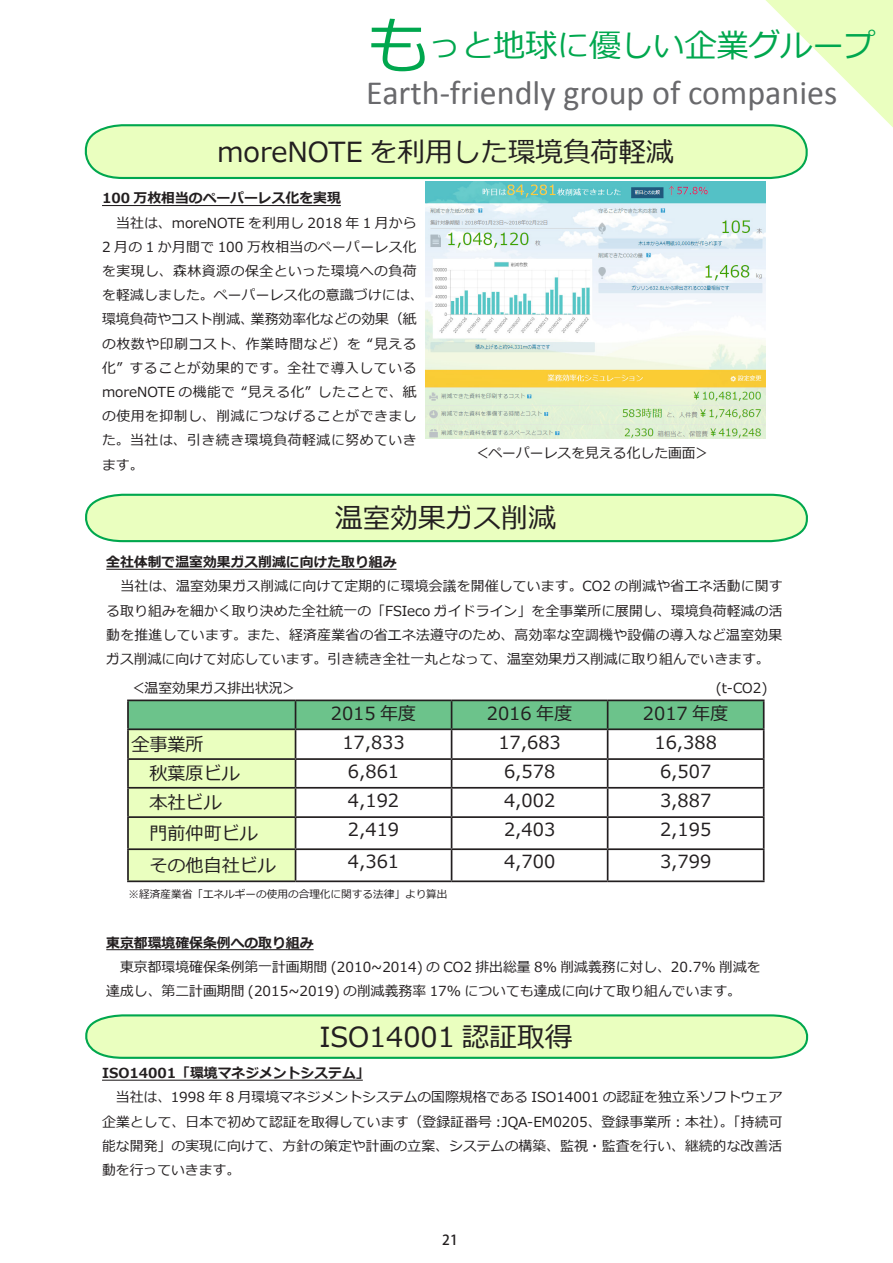
<style>
.page{position:relative;width:893px;height:1263px;background:#fff}
.page>*{position:absolute;margin:0;border:0;box-sizing:border-box;transform-origin:0 0}
.t1{font:34.05px "Calibri";color:#69696c}
.t2{font:31.95px "Meiryo";color:#00a74e}
.t3{font:27.6px "Meiryo";color:#231f20}
.t4{font:18px "Meiryo";color:#231f20}
.t5{font:13.8px/24.2px "Meiryo";letter-spacing:.01em;color:#231f20}
.t6{font:13.8px/24.2px "Meiryo";letter-spacing:.04em;color:#231f20}
.t7{font:700 13.8px "Meiryo";color:#231f20}
.t8{font:13.8px/24.2px "Meiryo";letter-spacing:.045em;color:#231f20}
.t9{font:500 13.8px "Koz Go Pro";color:#231f20}
.t10{font:10.65px "Meiryo";color:#231f20}
.s1{font-size:63.75px}
</style>
<div class="page">
<hr style="left:106px;top:569px;width:290px;height:1px;background:#231f20">
<hr style="left:127px;top:699px;width:169px;height:2px;background:#231f20">
<hr style="left:127px;top:701px;width:2px;height:27px;background:#231f20">
<hr style="left:296px;top:699px;width:156px;height:2px;background:#231f20">
<hr style="left:452px;top:699px;width:156px;height:2px;background:#231f20">
<hr style="left:608px;top:699px;width:157px;height:2px;background:#231f20">
<hr style="left:763px;top:701px;width:2px;height:27px;background:#231f20">
<hr style="left:127px;top:728px;width:169px;height:2px;background:#231f20">
<hr style="left:127px;top:730px;width:2px;height:28px;background:#231f20">
<hr style="left:608px;top:728px;width:157px;height:2px;background:#231f20">
<hr style="left:763px;top:730px;width:2px;height:28px;background:#231f20">
<hr style="left:127px;top:758px;width:169px;height:2px;background:#231f20">
<hr style="left:127px;top:760px;width:2px;height:27px;background:#231f20">
<hr style="left:608px;top:758px;width:157px;height:2px;background:#231f20">
<hr style="left:763px;top:760px;width:2px;height:27px;background:#231f20">
<hr style="left:127px;top:787px;width:169px;height:2px;background:#231f20">
<hr style="left:127px;top:789px;width:2px;height:27px;background:#231f20">
<hr style="left:608px;top:787px;width:157px;height:2px;background:#231f20">
<svg style="left:128px;top:700px;width:636px;height:180px"></svg>
<hr style="left:763px;top:789px;width:2px;height:27px;background:#231f20">
<hr style="left:127px;top:816px;width:169px;height:2px;background:#231f20">
<hr style="left:127px;top:818px;width:2px;height:30px;background:#231f20">
<hr style="left:296px;top:816px;width:156px;height:2px;background:#231f20">
<hr style="left:295px;top:818px;width:1px;height:30px;background:#231f20">
<hr style="left:452px;top:816px;width:156px;height:2px;background:#231f20">
<hr style="left:451px;top:818px;width:1px;height:30px;background:#231f20">
<hr style="left:608px;top:816px;width:157px;height:2px;background:#231f20">
<hr style="left:607px;top:818px;width:1px;height:30px;background:#231f20">
<hr style="left:763px;top:818px;width:2px;height:30px;background:#231f20">
<hr style="left:127px;top:848px;width:169px;height:2px;background:#231f20">
<hr style="left:127px;top:850px;width:2px;height:30px;background:#231f20">
<hr style="left:296px;top:848px;width:156px;height:2px;background:#231f20">
<hr style="left:295px;top:850px;width:1px;height:30px;background:#231f20">
<hr style="left:452px;top:848px;width:156px;height:2px;background:#231f20">
<hr style="left:451px;top:850px;width:1px;height:30px;background:#231f20">
<hr style="left:608px;top:848px;width:157px;height:2px;background:#231f20">
<hr style="left:607px;top:850px;width:1px;height:30px;background:#231f20">
<hr style="left:763px;top:850px;width:2px;height:30px;background:#231f20">
<hr style="left:127px;top:880px;width:169px;height:2px;background:#231f20">
<hr style="left:296px;top:880px;width:156px;height:2px;background:#231f20">
<hr style="left:452px;top:880px;width:156px;height:2px;background:#231f20">
<hr style="left:608px;top:880px;width:157px;height:2px;background:#231f20">
<hr style="left:102px;top:205px;width:239px;height:1px;background:#231f20">
<svg style="left:85px;top:493px;width:723px;height:50px;background:#d6f7b8"></svg>
<hr style="left:106px;top:949px;width:208px;height:1px;background:#231f20">
<svg style="left:85px;top:1014px;width:724px;height:45px;background:#d4f6b6"></svg>
<hr style="left:102px;top:1080px;width:261px;height:1px;background:#231f20">
<svg style="left:84px;top:0;width:809px;height:180px"></svg>
<img style="left:425px;top:182px;width:340px;height:256px">
<p class="t2" style="left:366px;top:23px;width:512px"><span class="s1">も</span>っと地球に優しい企業グループ</p>
<h1 class="t1" style="left:366px;top:71px;width:473px">Earth-friendly group of companies</h1>
<h3 class="t3" style="left:217px;top:133px;width:458px">moreNOTE を利用した環境負荷軽減</h3>
<p class="t7" style="left:102px;top:189px;width:240px">100 万枚相当のペーパーレス化を実現</p>
<p class="t5" style="left:102px;top:211px;width:316px">　当社は、moreNOTE を利用し 2018 年 1 月から</p>
<p class="t5" style="left:102px;top:235px;width:316px">2 月の 1 か月間で 100 万枚相当のペーパーレス化</p>
<p class="t6" style="left:102px;top:260px;width:316px">を実現し、森林資源の保全といった環境への負荷</p>
<p class="t5" style="left:102px;top:284px;width:323px">を軽減しました。ペーパーレス化の意識づけには、</p>
<p class="t5" style="left:251px;top:308px;width:167px">業務効率化などの効果（紙</p>
<p class="t5" style="left:102px;top:308px;width:154px">環境負荷やコスト削減、</p>
<p class="t8" style="left:130px;top:332px;width:289px;text-indent:-27px">の枚数や印刷コスト、作業時間など）を<br>することが効果的です。全社で導入している</p>
<p class="t5" style="left:367px;top:332px;width:51px">“見える</p>
<p class="t5" style="left:102px;top:356px;width:22px">化”</p>
<p class="t5" style="left:318px;top:381px;width:100px">したことで、紙</p>
<p class="t6" style="left:102px;top:381px;width:316px">moreNOTE の機能で<br>の使用を抑制し、削減につなげることができまし</p>
<p class="t6" style="left:102px;top:429px;width:316px">た。当社は、引き続き環境負荷軽減に努めていき</p>
<p class="t5" style="left:102px;top:453px;width:43px">ます。</p>
<h3 class="t3" style="left:335px;top:499px;width:223px">温室効果ガス削減</h3>
<p class="t5" style="left:241px;top:381px;width:71px">“見える化”</p>
<p class="t5" style="left:475px;top:441px;width:236px">＜ペーパーレスを見える化した画面&lt;</p>
<p class="t7" style="left:106px;top:553px;width:292px">全社体制で温室効果ガス削減に向けた取り組み</p>
<p class="t5" style="left:106px;top:575px;width:678px">　当社は、温室効果ガス削減に向けて定期的に環境会議を開催しています。CO2 の削減や省エネ活動に関す</p>
<p class="t5" style="left:106px;top:599px;width:678px">る取り組みを細かく取り決めた全社統一の「FSIeco ガイドライン」を全事業所に展開し、環境負荷軽減の活動を推進しています。また、経済産業省の省エネ法遵守のため、高効率な空調機や設備の導入など温室効果</p>
<p class="t5" style="left:106px;top:648px;width:665px">ガス削減に向けて対応しています。引き続き全社一丸となって、温室効果ガス削減に取り組んでいきます。</p>
<p class="t4" style="left:643px;top:700px;width:87px">2017 年度</p>
<p class="t4" style="left:331px;top:700px;width:87px">2015 年度</p>
<p class="t4" style="left:487px;top:700px;width:87px">2016 年度</p>
<p class="t4" style="left:131px;top:732px;width:74px">全事業所</p>
<p class="t4" style="left:342px;top:729px;width:64px">17,833</p>
<p class="t4" style="left:498px;top:729px;width:64px">17,683</p>
<p class="t4" style="left:654px;top:729px;width:64px">16,388</p>
<p class="t4" style="left:131px;top:761px;width:110px">　秋葉原ビル</p>
<p class="t4" style="left:348px;top:759px;width:53px">6,861</p>
<p class="t4" style="left:504px;top:759px;width:53px">6,578</p>
<p class="t4" style="left:660px;top:759px;width:53px">6,507</p>
<p class="t4" style="left:131px;top:790px;width:92px">　本社ビル</p>
<p class="t4" style="left:348px;top:788px;width:53px">4,192</p>
<p class="t4" style="left:504px;top:788px;width:53px">4,002</p>
<p class="t4" style="left:660px;top:788px;width:53px">3,887</p>
<p class="t4" style="left:131px;top:821px;width:128px">　門前仲町ビル</p>
<p class="t4" style="left:348px;top:817px;width:53px">2,419</p>
<p class="t4" style="left:504px;top:817px;width:53px">2,403</p>
<p class="t4" style="left:660px;top:817px;width:53px">2,195</p>
<p class="t4" style="left:131px;top:853px;width:146px">　その他自社ビル</p>
<p class="t4" style="left:348px;top:849px;width:53px">4,361</p>
<p class="t4" style="left:504px;top:849px;width:53px">4,700</p>
<p class="t4" style="left:660px;top:849px;width:53px">3,799</p>
<p class="t10" style="left:129px;top:886px;width:320px">※経済産業省「エネルギーの使用の合理化に関する法律」より算出</p>
<p class="t7" style="left:106px;top:933px;width:209px">東京都環境確保条例への取り組み</p>
<p class="t5" style="left:106px;top:955px;width:656px">　東京都環境確保条例第一計画期間 (2010~2014) の CO2 排出総量 8% 削減義務に対し、20.7% 削減を達成し、第二計画期間 (2015~2019) の削減義務率 17% についても達成に向けて取り組んでいます。</p>
<h3 class="t3" style="left:319px;top:1018px;width:255px">ISO14001 認証取得</h3>
<p class="t7" style="left:102px;top:1063px;width:269px">ISO14001「環境マネジメントシステム「</p>
<p class="t5" style="left:102px;top:1086px;width:682px;text-align:justify">　当社は、1998 年 8 月環境マネジメントシステムの国際規格である ISO14001 の認証を独立系ソフトウェア企業として、日本で初めて認証を取得しています（登録証番号 :JQA-EM0205、登録事業所：本社）。「持続可能な開発」の実現に向けて、方針の策定や計画の立案、システムの構築、監視・監査を行い、継続的な改善活動を行っていきます。</p>
<p class="t9" style="left:442px;top:1231px;width:17px">21</p>
</div>
